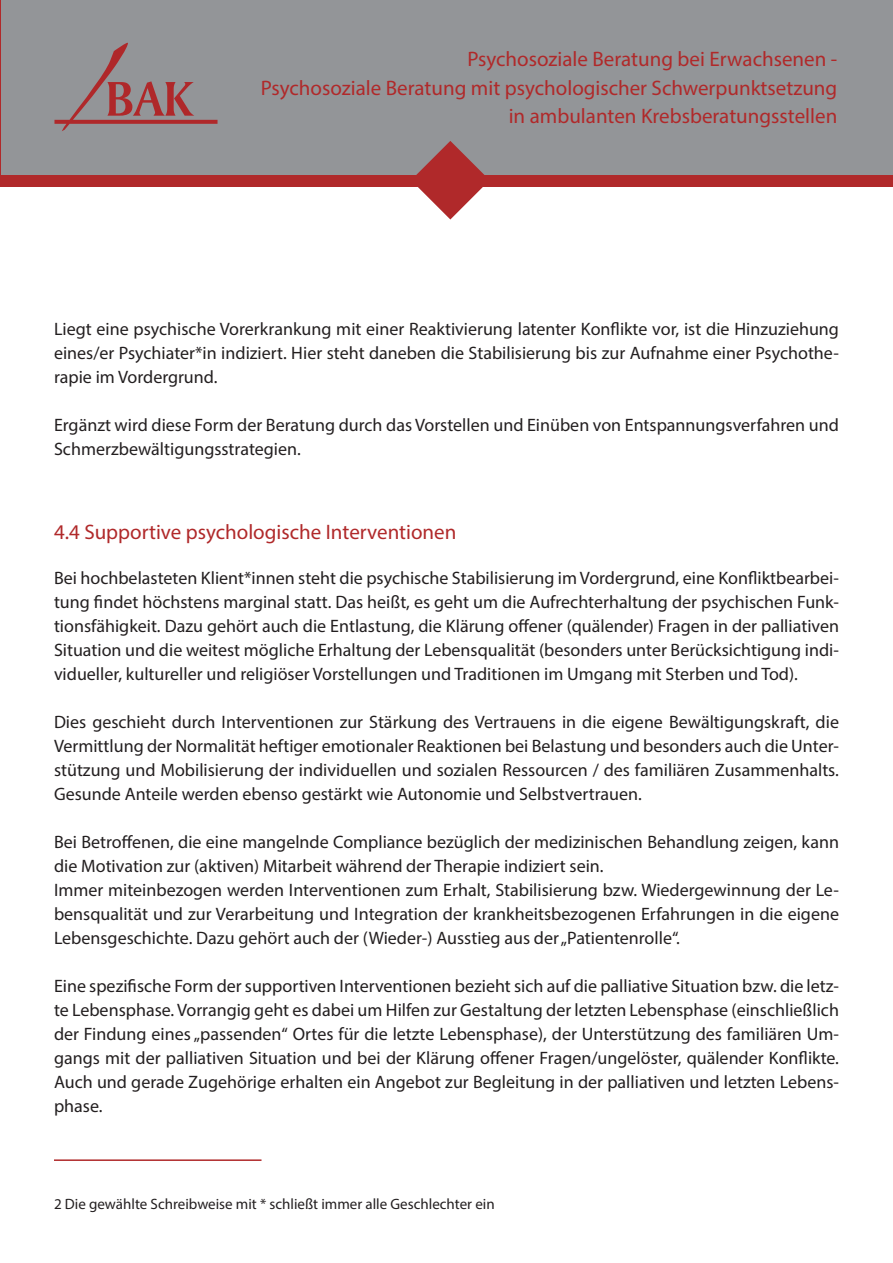
<style>
.page{position:relative;width:893px;height:1263px;background:#fff}
.page>*{position:absolute;margin:0;border:0;box-sizing:border-box;transform-origin:0 0}
.t1{font:21px/28.5px "Myriad Pro";color:#b0292a;text-align:right}
.Fließtext{font:18px/24px "Myriad Pro";color:#231f20;text-align:justify}
.Fußzeile{font:15px "Myriad Pro";color:#231f20}
</style>
<div class="page">
<div style="left:0;top:0;width:893px;height:187px;background:#b0292a"></div>
<div style="left:1px;top:0;width:892px;height:174px;background:#939598"></div>
<svg style="left:411px;top:141px;width:79px;height:78px"></svg>
<svg style="left:54px;top:43px;width:164px;height:88px"></svg>
<hr style="left:54px;top:1159px;width:207px;height:2px;background:#b0292a">
<p class="t1" style="left:261px;top:45px;width:578px">Psychosoziale Beratung bei Erwachsenen -<br>Psychosoziale Beratung mit psychologischer Schwerpunktsetzung in ambulanten Krebsberatungsstellen</p>
<p class="Fließtext" style="left:54px;top:317px;width:786px">Liegt eine psychische Vorerkrankung mit einer Reaktivierung latenter Konflikte vor, ist die Hinzuziehung eines/er Psychiater*in indiziert. Hier steht daneben die Stabilisierung bis zur Aufnahme einer Psychothe&shy;rapie im Vordergrund.</p>
<p class="Fließtext" style="left:54px;top:413px;width:786px">Ergänzt wird diese Form der Beratung durch das Vorstellen und Einüben von Entspannungsverfahren und<br>Schmerzbewältigungsstrategien.</p>
<p class="t1" style="left:54px;top:517px;width:404px">4.4 Supportive psychologische Interventionen</p>
<p class="Fließtext" style="left:54px;top:566px;width:786px">Bei hochbelasteten Klient*innen steht die psychische Stabilisierung im Vordergrund, eine Konfliktbearbei&shy;tung findet höchstens marginal statt. Das heißt, es geht um die Aufrechterhaltung der psychischen Funk&shy;tionsfähigkeit. Dazu gehört auch die Entlastung, die Klärung offener (quälender) Fragen in der palliativen Situation und die weitest mögliche Erhaltung der Lebensqualität (besonders unter Berücksichtigung indi&shy;vidueller, kultureller und religiöser Vorstellungen und Traditionen im Umgang mit Sterben und Tod).</p>
<p class="Fließtext" style="left:54px;top:710px;width:786px">Dies geschieht durch Interventionen zur Stärkung des Vertrauens in die eigene Bewältigungskraft, die Vermittlung der Normalität heftiger emotionaler Reaktionen bei Belastung und besonders auch die Unter&shy;stützung und Mobilisierung der individuellen und sozialen Ressourcen / des familiären Zusammenhalts.<br>Gesunde Anteile werden ebenso gestärkt wie Autonomie und Selbstvertrauen.</p>
<p class="Fließtext" style="left:54px;top:830px;width:786px">Bei Betroffenen, die eine mangelnde Compliance bezüglich der medizinischen Behandlung zeigen, kann die Motivation zur (aktiven) Mitarbeit während der Therapie indiziert sein.</p>
<p class="Fließtext" style="left:54px;top:878px;width:786px">Immer miteinbezogen werden Interventionen zum Erhalt, Stabilisierung bzw. Wiedergewinnung der Le&shy;bensqualität und zur Verarbeitung und Integration der krankheitsbezogenen Erfahrungen in die eigene Lebensgeschichte. Dazu gehört auch der (Wieder-) Ausstieg aus der „Patientenrolle“.</p>
<p class="Fließtext" style="left:54px;top:974px;width:786px">Eine spezifische Form der supportiven Interventionen bezieht sich auf die palliative Situation bzw. die letz&shy;te Lebensphase. Vorrangig geht es dabei um Hilfen zur Gestaltung der letzten Lebensphase (einschließlich der Findung eines „passenden“ Ortes für die letzte Lebensphase), der Unterstützung des familiären Um&shy;gangs mit der palliativen Situation und bei der Klärung offener Fragen/ungelöster, quälender Konflikte.<br>Auch und gerade Zugehörige erhalten ein Angebot zur Begleitung in der palliativen und letzten Lebens&shy;phase.</p>
<p class="Fußzeile" style="left:54px;top:1195px;width:442px">2 Die gewählte Schreibweise mit * schließt immer alle Geschlechter ein</p>
</div>
